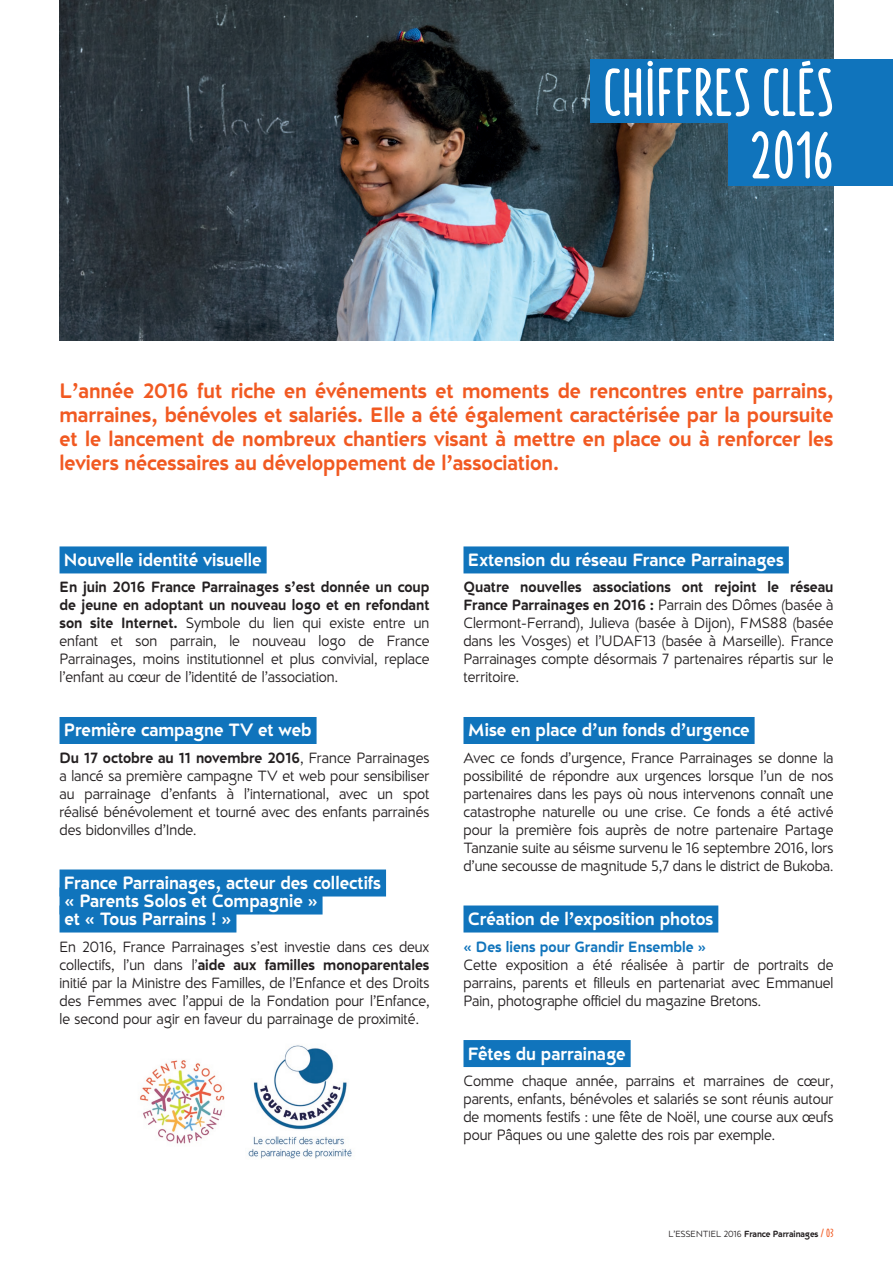
<style>
.page{position:relative;width:893px;height:1263px;background:#fff}
.page>*{position:absolute;margin:0;border:0;box-sizing:border-box;transform-origin:0 0}
.t1{font:68.25px/62.4px "Borden";color:#fff;text-align:right}
.t2{font:700 21px/24px "D Hanna Soft";color:#f15921;text-align:justify}
.t3{font:700 18px/18px "D Hanna Soft";color:#fff}
.t4{font:15px/18px "D Hanna Soft";color:#231f20;text-align:justify}
.t5{font:700 15px "D Hanna Soft";color:#1074bc}
.t6{font:700 9px "D Hanna Soft";letter-spacing:-.01em;color:#231f20}
.s1{font-weight:700}
.s2{font-weight:400}
.s3{font-family:"Borden";font-weight:400;font-size:12px;color:#f15921}
</style>
<div class="page">
<img style="left:60px;top:0;width:773px;height:340px">
<div style="left:60px;top:546px;width:207px;height:27px;background:#1074bc"></div>
<div style="left:60px;top:717px;width:257px;height:27px;background:#1074bc"></div>
<div style="left:60px;top:869px;width:326px;height:27px;background:#1074bc"></div>
<div style="left:60px;top:887px;width:263px;height:27px;background:#1074bc"></div>
<div style="left:60px;top:905px;width:176px;height:27px;background:#1074bc"></div>
<div style="left:590px;top:60px;width:303px;height:63px;background:#1074bc"></div>
<div style="left:728px;top:122px;width:165px;height:64px;background:#1074bc"></div>
<img style="left:248px;top:1045px;width:104px;height:114px">
<img style="left:139px;top:1060px;width:86px;height:84px">
<div style="left:463px;top:546px;width:326px;height:27px;background:#1074bc"></div>
<div style="left:463px;top:717px;width:292px;height:27px;background:#1074bc"></div>
<div style="left:463px;top:905px;width:255px;height:27px;background:#1074bc"></div>
<div style="left:463px;top:1040px;width:168px;height:27px;background:#1074bc"></div>
<h1 class="t1" style="left:603px;top:58px;width:232px">CHIFFRES CLÉS<br>2016</h1>
<p class="t2" style="left:60px;top:379px;width:775px">L’année 2016 fut riche en événements et moments de rencontres entre parrains, marraines, bénévoles et salariés. Elle a été également caractérisée par la poursuite et le lancement de nombreux chantiers visant à mettre en place ou à renforcer les leviers nécessaires au développement de l’association.</p>
<p class="t3" style="left:64px;top:551px;width:199px">Nouvelle identité visuelle</p>
<p class="t4" style="left:60px;top:578px;width:371px"><span class="s1">En juin 2016 France Parrainages s’est donnée un coup de jeune en adoptant un nouveau logo et en refondant son site Internet.</span> Symbole du lien qui existe entre un enfant et son parrain, le nouveau logo de France Parrainages, moins institutionnel et plus convivial, replace l’enfant au cœur de l’identité de l’association.</p>
<p class="t3" style="left:64px;top:721px;width:249px">Première campagne TV et web</p>
<p class="t4" style="left:60px;top:749px;width:371px"><span class="s1">Du 17 octobre au 11 novembre 2016</span>, France Parrainages a lancé sa première campagne TV et web pour sensibiliser au parrainage d’enfants à l’international, avec un spot réalisé bénévolement et tourné avec des enfants parrainés des bidonvilles d’Inde.</p>
<p class="t3" style="left:64px;top:874px;width:319px">France Parrainages, acteur des collectifs « Parents Solos et Compagnie »<br>et « Tous Parrains ! »</p>
<p class="t4" style="left:60px;top:937px;width:371px">En 2016, France Parrainages s’est investie dans ces deux collectifs, l’un dans l’<span class="s1">aide aux familles monoparentales </span>initié par la Ministre des Familles, de l’Enfance et des Droits des Femmes avec l’appui de la Fondation pour l’Enfance, le second pour agir en faveur du parrainage de proximité.</p>
<p class="t3" style="left:468px;top:551px;width:317px">Extension du réseau France Parrainages</p>
<p class="t4" style="left:463px;top:578px;width:371px"><span class="s1">Quatre nouvelles associations ont rejoint le réseau France Parrainages en 2016 :</span> Parrain des Dômes (basée à Clermont-Ferrand), Julieva (basée à Dijon), FMS88 (basée dans les Vosges) et l’UDAF13 (basée à Marseille). France Parrainages compte désormais 7 partenaires répartis sur le territoire.</p>
<p class="t3" style="left:468px;top:721px;width:283px">Mise en place d’un fonds d’urgence</p>
<p class="t4" style="left:463px;top:749px;width:371px">Avec ce fonds d’urgence, France Parrainages se donne la possibilité de répondre aux urgences lorsque l’un de nos partenaires dans les pays où nous intervenons connaît une catastrophe naturelle ou une crise. Ce fonds a été activé pour la première fois auprès de notre partenaire Partage Tanzanie suite au séisme survenu le 16 septembre 2016, lors d’une secousse de magnitude 5,7 dans le district de Bukoba.</p>
<p class="t3" style="left:468px;top:910px;width:247px">Création de l’exposition photos</p>
<p class="t5" style="left:463px;top:937px;width:244px">« Des liens pour Grandir Ensemble »</p>
<p class="t4" style="left:463px;top:955px;width:371px">Cette exposition a été réalisée à partir de portraits de parrains, parents et filleuls en partenariat avec Emmanuel Pain, photographe officiel du magazine Bretons.</p>
<p class="t3" style="left:468px;top:1044px;width:159px">Fêtes du parrainage</p>
<p class="t4" style="left:463px;top:1072px;width:371px">Comme chaque année, parrains et marraines de cœur, parents, enfants, bénévoles et salariés se sont réunis autour de moments festifs : une fête de Noël, une course aux œufs pour Pâques ou une galette des rois par exemple.</p>
<p class="t6" style="left:669px;top:1228px;width:166px"><span class="s2">L’ESSENTIEL 2016</span> France Parrainages <span class="s3">/ 03</span></p>
</div>
